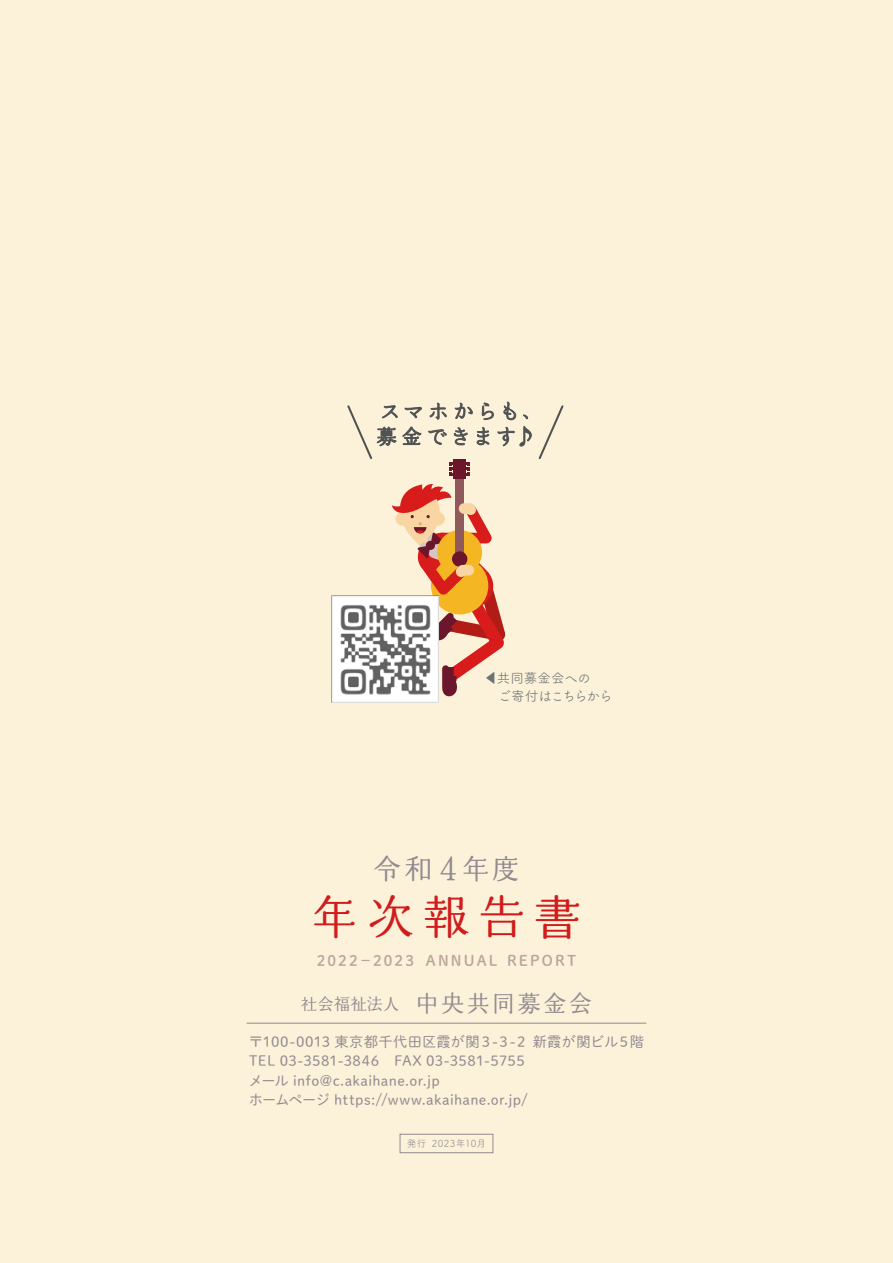
<style>
.page{position:relative;width:893px;height:1263px;background:#fbf2d9}
.page>*{position:absolute;margin:0;border:0;box-sizing:border-box;transform-origin:0 0}
.t1{font:46.35px "Marumin Old";color:#d01c1c}
.t2{font:27.75px "Marumin Old";color:#938991}
.t3{font:23.25px "Marumin Old";letter-spacing:.095em;color:#938991}
.t4{font:14.55px "Shuei M Go Std B";letter-spacing:.155em;color:#bea29f}
.t5{font:14.25px/19.5px "Shuei M Go Std L";letter-spacing:.02em;color:#938991}
.t6{font:13.5px/18px "Tsuku A Rd Gothic Std R";letter-spacing:-.02em;color:#6e7173}
.t7{font:9.75px "Tsuku A Rd Gothic Std R";letter-spacing:.03em;color:#938991}
.s1{font-family:"UD Shin M Go Pro"}
.s2{font-size:35.1px}
.s3{font-size:47.7px}
.s4{font-size:16.35px}
</style>
<div class="page">
<div style="left:400px;top:1134px;width:93px;height:19px;border:1px solid #938991"></div>
<svg style="left:430px;top:403px;width:17px;height:17px"></svg>
<svg style="left:428px;top:429px;width:19px;height:16px"></svg>
<svg style="left:454px;top:402px;width:77px;height:45px"></svg>
<svg style="left:347px;top:405px;width:75px;height:54px"></svg>
<svg style="left:538px;top:405px;width:25px;height:54px"></svg>
<div style="left:455px;top:478px;width:9px;height:77px;background:#905a5c"></div>
<svg style="left:450px;top:462px;width:3px;height:14px"></svg>
<svg style="left:466px;top:462px;width:4px;height:14px"></svg>
<div style="left:453px;top:459px;width:13px;height:19px;background:#6c162c"></div>
<svg style="left:392px;top:484px;width:114px;height:213px"></svg>
<img style="left:332px;top:596px;width:106px;height:106px">
<hr style="left:247px;top:1023px;width:399px;height:1px;background:#938991">
<p class="t6" style="left:484px;top:668px;width:130px"><span class="s1">◀</span>共同募金会への<br>　ご寄付はこちらから</p>
<h2 class="t2" style="left:373px;top:851px;width:148px">令和<span class="s2">４</span>年度</h2>
<h1 class="t1" style="left:312px;top:887px;width:271px">年次報告<span class="s3">書</span></h1>
<p class="t4" style="left:317px;top:950px;width:261px">2022－2023 ANNUAL REPORT</p>
<h3 class="t3" style="left:301px;top:988px;width:293px"><span class="s4">社会福祉法人</span> 中央共同募金会</h3>
<p class="t5" style="left:249px;top:1031px;width:397px">〒100-0013 東京都千代田区霞が関３-３-２ 新霞が関ビル５階TEL 03-3581-3846　FAX 03-3581-5755<br>メール info@c.akaihane.or.jp<br>ホームページ https://www.akaihane.or.jp/</p>
<p class="t7" style="left:407px;top:1136px;width:81px">発行 2023年10月</p>
</div>
